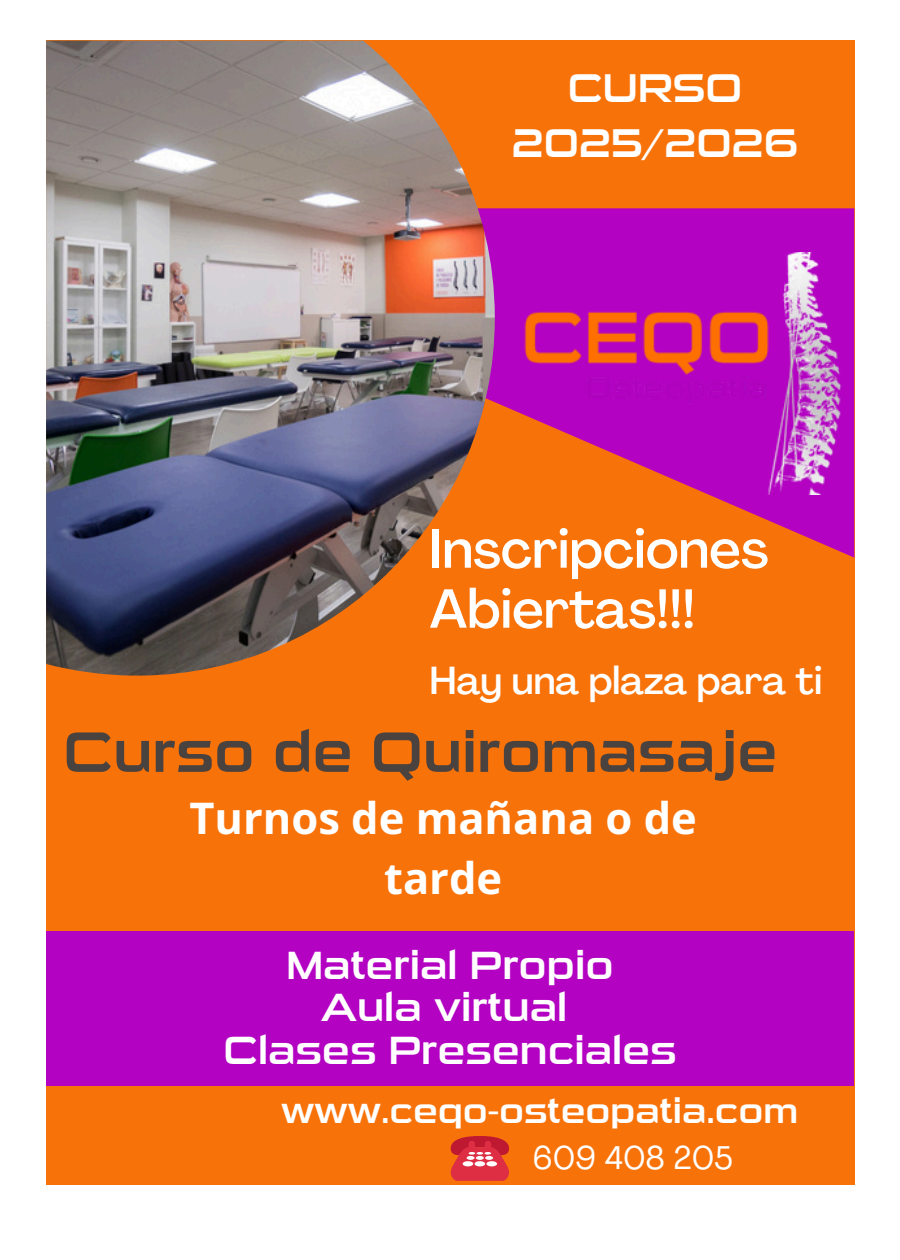
<style>
.page{position:relative;width:900px;height:1260px;background:#fff}
.page>*{position:absolute;margin:0;border:0;box-sizing:border-box;transform-origin:0 0}
.t1{font:57.25px "Sui Generis Rg";color:#4a423f}
.t2{font:500 54.25px/60px "Agrandir";color:#fff}
.t3{font:700 43.5px/59.5px "Open Sans";color:#fff;text-align:center}
.t4{font:40.5px/55px "Sui Generis Rg";color:#fff;text-align:center}
.t5{font:39.75px/42.8px "Sui Generis Rg";color:#fff;text-align:center}
.t6{font:500 38.5px "Agrandir";color:#fff}
.t7{font:35px "Sui Generis Rg";color:#fff}
.t8{font:32.25px "Agrandir";color:#fff}
</style>
<div class="page">
<div style="left:46px;top:40px;width:808px;height:1144px;background:#f8720a"></div>
<svg style="left:495px;top:208px;width:359px;height:350px;fill:#b302c2"></svg>
<img style="left:46px;top:41px;width:449px;height:635px">
<img style="left:467px;top:252px;width:388px;height:242px">
<div style="left:47px;top:931px;width:807px;height:154px;background:#b302c2"></div>
<svg style="left:451px;top:1136px;width:58px;height:45px;background:#db434a"></svg>
<h5 class="t4" style="left:512px;top:61px;width:288px">CURSO<br>2025/2026</h5>
<h6 class="t2" style="left:430px;top:524px;width:341px">Inscripciones<br>Abiertas!!!</h6>
<h2 class="t6" style="left:430px;top:665px;width:394px">Hay una plaza para ti</h2>
<h1 class="t1" style="left:63px;top:719px;width:716px">Curso de Quiromasaje</h1>
<h4 class="t3" style="left:189px;top:787px;width:509px">Turnos de mañana o de tarde</h4>
<p class="t5" style="left:224px;top:944px;width:455px">Material Propio<br>Aula virtual<br>Clases Presenciales</p>
<h3 class="t7" style="left:281px;top:1091px;width:519px">www.ceqo-osteopatia.com</h3>
<p class="t8" style="left:533px;top:1145px;width:201px">609 408 205</p>
</div>
